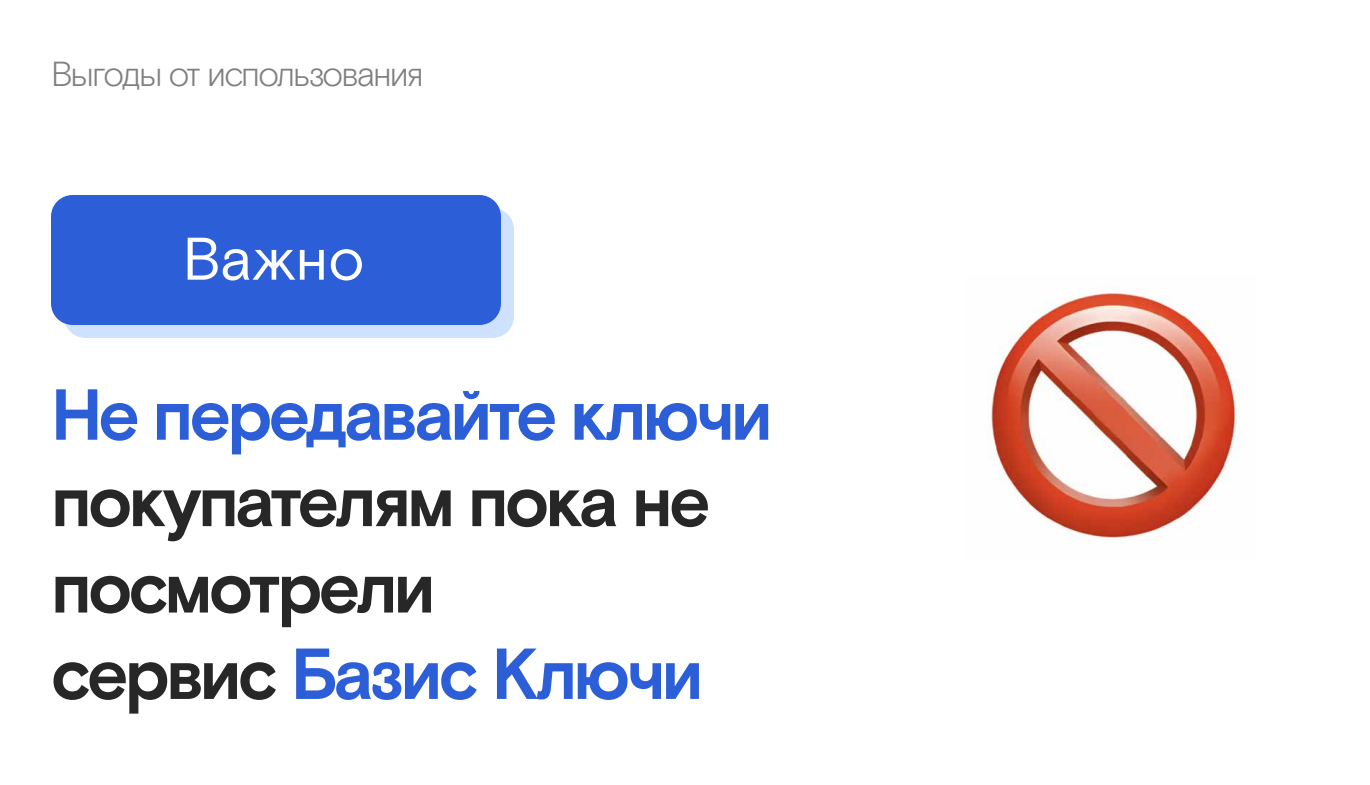
<style>
.page{position:relative;width:1370px;height:785px;background:#fff}
.page>*{position:absolute;margin:0;border:0;box-sizing:border-box;transform-origin:0 0}
.t1{font:700 72px/86.4px "Basis Grotesque Pro";letter-spacing:-.055em;color:#272727}
.t2{font:700 72px "Basis Grotesque Pro";letter-spacing:-.06em;color:#2c5ed8}
.t3{font:60px "Basis Grotesque Pro";letter-spacing:-.02em;color:#fff}
.t4{font:300 34.7px "Basis Grotesque Pro";letter-spacing:-.06em;color:#7f7f7f}
.s1{color:#2c5ed8}
</style>
<div class="page">
<img style="left:987px;top:292px;width:252px;height:248px">
<div style="left:64px;top:208px;width:450px;height:130px;background:#cee2ff;border-radius:22px"></div>
<div style="left:51px;top:195px;width:450px;height:130px;background:#2c5ed8;border-radius:22px"></div>
<p class="t4" style="left:51px;top:54px;width:374px">Выгоды от использования</p>
<p class="t3" style="left:182px;top:224px;width:184px">Важно</p>
<p class="t2" style="left:51px;top:372px;width:723px">Не передавайте ключи</p>
<p class="t1" style="left:51px;top:461px;width:661px">покупателям пока не посмотрели<br>сервис <span class="s1">Базис Ключи</span></p>
</div>
